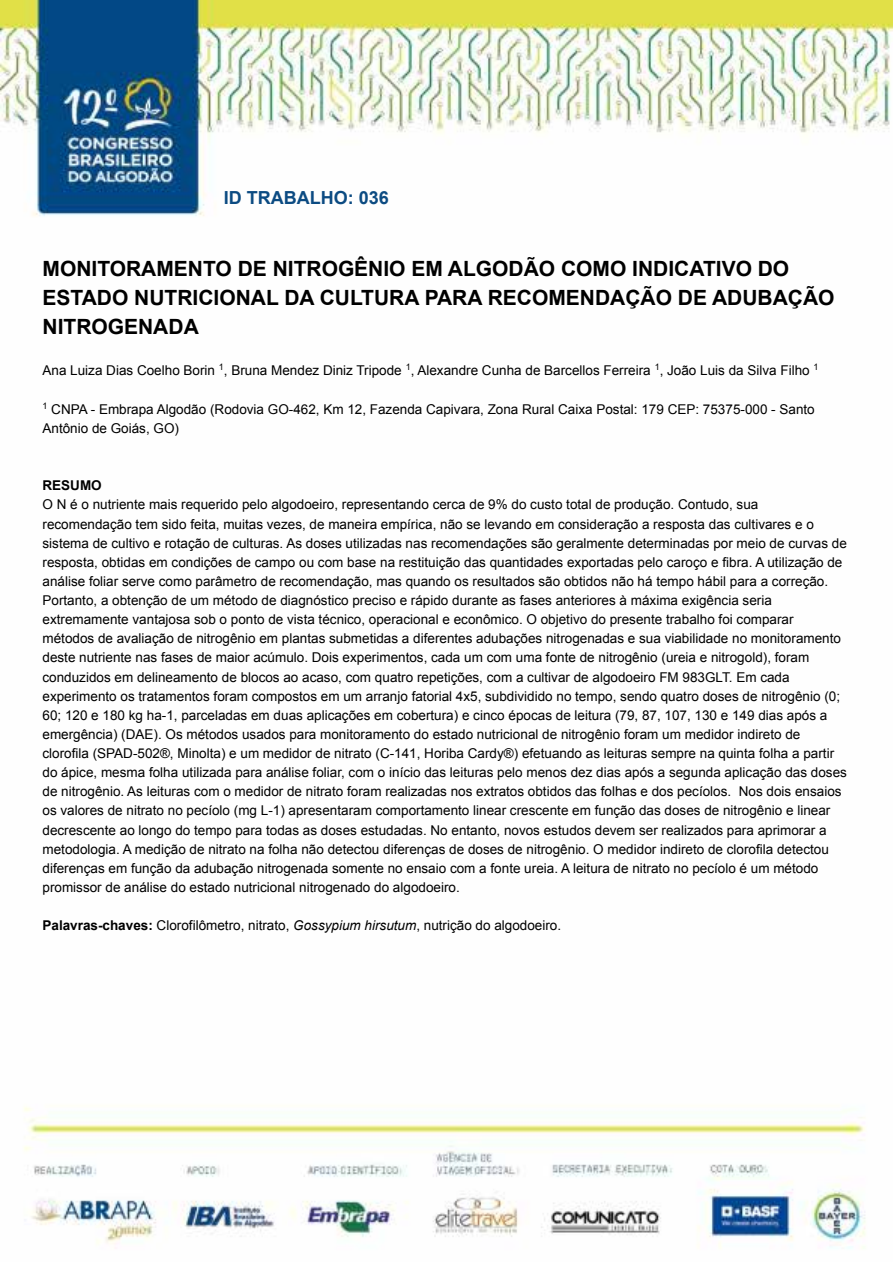
<style>
.page{position:relative;width:893px;height:1262px;background:#fff}
.page>*{position:absolute;margin:0;border:0;box-sizing:border-box;transform-origin:0 0}
.t1{font:700 21px/29.2px "Arial";color:#000}
.t2{font:700 18px "Arial";color:#0c4b82}
.t3{font:13.5px/19px "Arial";color:#000}
.t4{font:700 13.5px "Arial";color:#000}
.s1{font-weight:700}
.s2{font-style:italic}
</style>
<div class="page">
<img style="left:0;top:0;width:892px;height:1249px">
<h2 class="t2" style="left:224px;top:191px;width:166px">ID TRABALHO: 036</h2>
<h1 class="t1" style="left:43px;top:256px;width:793px">MONITORAMENTO DE NITROGÊNIO EM ALGODÃO COMO INDICATIVO DO<br>ESTADO NUTRICIONAL DA CULTURA PARA RECOMENDAÇÃO DE ADUBAÇÃO<br>NITROGENADA</h1>
<p class="t3" style="left:43px;top:362px;width:777px">Ana Luiza Dias Coelho Borin <sup>1</sup>, Bruna Mendez Diniz Tripode <sup>1</sup>, Alexandre Cunha de Barcellos Ferreira <sup>1</sup>, João Luis da Silva Filho <sup>1</sup></p>
<p class="t3" style="left:43px;top:400px;width:773px"><sup>1</sup> CNPA - Embrapa Algodão (Rodovia GO-462, Km 12, Fazenda Capivara, Zona Rural Caixa Postal: 179 CEP: 75375-000 - Santo<br>Antônio de Goiás, GO)</p>
<p class="t4" style="left:43px;top:480px;width:61px">RESUMO</p>
<p class="t3" style="left:43px;top:496px;width:805px">O N é o nutriente mais requerido pelo algodoeiro, representando cerca de 9% do custo total de produção. Contudo, sua recomendação tem sido feita, muitas vezes, de maneira empírica, não se levando em consideração a resposta das cultivares e o sistema de cultivo e rotação de culturas. As doses utilizadas nas recomendações são geralmente determinadas por meio de curvas de resposta, obtidas em condições de campo ou com base na restituição das quantidades exportadas pelo caroço e fibra. A utilização de análise foliar serve como parâmetro de recomendação, mas quando os resultados são obtidos não há tempo hábil para a correção.<br>Portanto, a obtenção de um método de diagnóstico preciso e rápido durante as fases anteriores à máxima exigência seria extremamente vantajosa sob o ponto de vista técnico, operacional e econômico. O objetivo do presente trabalho foi comparar métodos de avaliação de nitrogênio em plantas submetidas a diferentes adubações nitrogenadas e sua viabilidade no monitoramento deste nutriente nas fases de maior acúmulo. Dois experimentos, cada um com uma fonte de nitrogênio (ureia e nitrogold), foram conduzidos em delineamento de blocos ao acaso, com quatro repetições, com a cultivar de algodoeiro FM 983GLT. Em cada experimento os tratamentos foram compostos em um arranjo fatorial 4x5, subdividido no tempo, sendo quatro doses de nitrogênio (0; 60; 120 e 180 kg ha-1, parceladas em duas aplicações em cobertura) e cinco épocas de leitura (79, 87, 107, 130 e 149 dias após a emergência) (DAE). Os métodos usados para monitoramento do estado nutricional de nitrogênio foram um medidor indireto de clorofila (SPAD-502®, Minolta) e um medidor de nitrato (C-141, Horiba Cardy®) efetuando as leituras sempre na quinta folha a partir do ápice, mesma folha utilizada para análise foliar, com o início das leituras pelo menos dez dias após a segunda aplicação das doses de nitrogênio. As leituras com o medidor de nitrato foram realizadas nos extratos obtidos das folhas e dos pecíolos. Nos dois ensaios os valores de nitrato no pecíolo (mg L-1) apresentaram comportamento linear crescente em função das doses de nitrogênio e linear decrescente ao longo do tempo para todas as doses estudadas. No entanto, novos estudos devem ser realizados para aprimorar a metodologia. A medição de nitrato na folha não detectou diferenças de doses de nitrogênio. O medidor indireto de clorofila detectou diferenças em função da adubação nitrogenada somente no ensaio com a fonte ureia. A leitura de nitrato no pecíolo é um método promissor de análise do estado nutricional nitrogenado do algodoeiro.</p>
<p class="t3" style="left:43px;top:917px;width:520px"><span class="s1">Palavras-chaves:</span> Clorofilômetro, nitrato, <span class="s2">Gossypium hirsutum</span>, nutrição do algodoeiro.</p>
</div>
